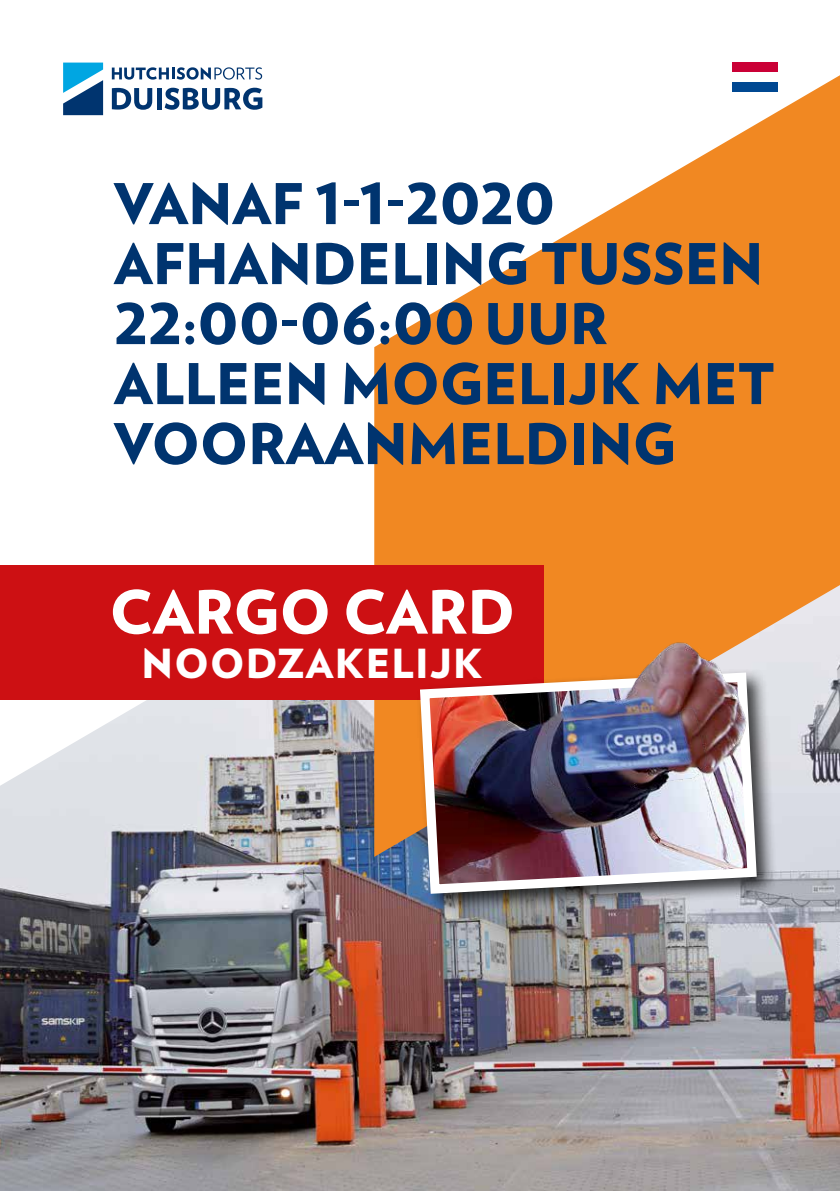
<style>
.page{position:relative;width:840px;height:1191px;background:#fff}
.page>*{position:absolute;margin:0;border:0;box-sizing:border-box;transform-origin:0 0}
.t1{font:900 59.6px "Verlag";color:#fff}
.t2{font:900 56px/60px "Verlag";color:#00346f}
.t3{font:900 40px "Verlag";letter-spacing:.03em;color:#fff}
</style>
<div class="page">
<img style="left:0;top:699px;width:839px;height:492px">
<svg style="left:374px;top:76px;width:465px;height:781px;fill:#f18822"></svg>
<svg style="left:112px;top:67px;width:150px;height:13px"></svg>
<svg style="left:63px;top:63px;width:40px;height:52px"></svg>
<svg style="left:112px;top:88px;width:40px;height:22px"></svg>
<div style="left:156px;top:88px;width:5px;height:21px;background:#00346f"></div>
<svg style="left:164px;top:88px;width:98px;height:22px"></svg>
<div style="left:0;top:565px;width:543px;height:134px;background:#cd1013"></div>
<div style="left:415px;top:668px;width:362px;height:247px;background:#000;opacity:.75"></div>
<img style="left:415px;top:667px;width:346px;height:231px">
<img style="left:451px;top:633px;width:297px;height:225px">
<div style="left:731px;top:82px;width:46px;height:10px;background:#004892"></div>
<div style="left:731px;top:62px;width:46px;height:10px;background:#ca0036"></div>
<div style="left:731px;top:72px;width:46px;height:10px;background:#fff"></div>
<p class="t2" style="left:114px;top:171px;width:662px">VANAF 1-1-2020<br>AFHANDELING TUSSEN<br>22:00-06:00 UUR<br>ALLEEN MOGELIJK MET<br>VOORAANMELDING</p>
<p class="t1" style="left:109px;top:563px;width:407px">CARGO CARD</p>
<p class="t3" style="left:141px;top:630px;width:343px">NOODZAKELIJK</p>
</div>
